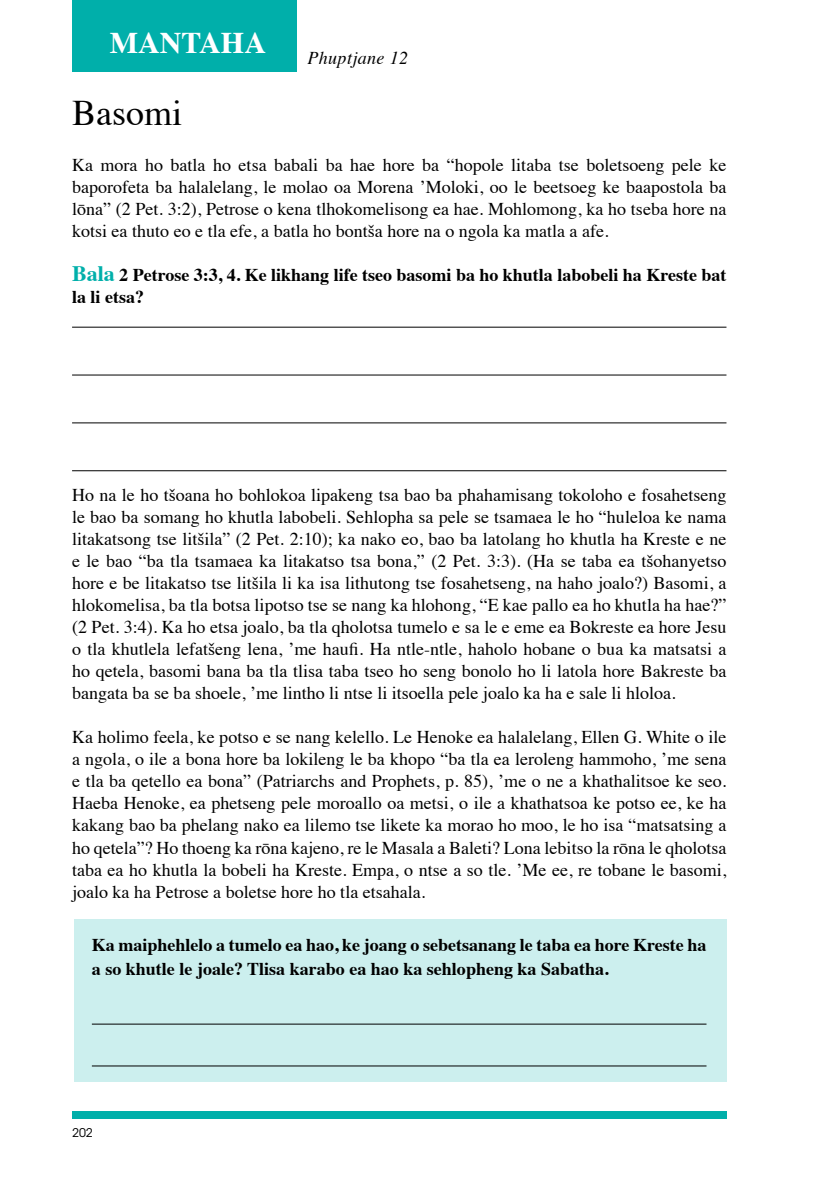
<style>
.page{position:relative;width:840px;height:1191px;background:#fff}
.page>*{position:absolute;margin:0;border:0;box-sizing:border-box;transform-origin:0 0}
.t1{font:36px "Times";color:#000}
.t2{font:700 30px "Times";color:#fff}
.t3{font:18px/22px "Times";color:#000;text-align:justify}
.t4{font:700 18px/22px "Times";color:#000}
.t5{font:italic 18px "Times";letter-spacing:.02em;color:#000}
.t6{font:12px "ITC Avant Garde Std";color:#000}
.s1{font-size:22px;color:#00afaa}
</style>
<div class="page">
<div style="left:72px;top:1111px;width:654px;height:8px;background:#00afaa"></div>
<div style="left:74px;top:918px;width:652px;height:163px;background:#ccefee"></div>
<div style="left:72px;top:0;width:225px;height:71px;background:#00afaa"></div>
<hr style="left:72px;top:470px;width:654px;height:1px;background:#000">
<hr style="left:72px;top:422px;width:654px;height:1px;background:#000">
<hr style="left:72px;top:327px;width:654px;height:1px;background:#000">
<hr style="left:92px;top:1023px;width:614px;height:1px;background:#000">
<hr style="left:72px;top:374px;width:654px;height:1px;background:#000">
<hr style="left:92px;top:1065px;width:614px;height:1px;background:#000">
<h2 class="t2" style="left:110px;top:14px;width:158px">MANTAHA</h2>
<p class="t5" style="left:307px;top:42px;width:102px">Phuptjane 12</p>
<h1 class="t1" style="left:72px;top:80px;width:112px">Basomi</h1>
<p class="t3" style="left:72px;top:153px;width:655px">Ka mora ho batla ho etsa babali ba hae hore ba “hopole litaba tse boletsoeng pele ke baporofeta ba halalelang, le molao oa Morena ’Moloki, oo le beetsoeg ke baapostola ba lōna” (2 Pet. 3:2), Petrose o kena tlhokomelisong ea hae. Mohlomong, ka ho tseba hore na kotsi ea thuto eo e tla efe, a batla ho bontša hore na o ngola ka matla a afe.</p>
<p class="t4" style="left:72px;top:262px;width:655px"><span class="s1">Bala</span> 2 Petrose 3:3, 4. Ke likhang life tseo basomi ba ho khutla labobeli ha Kreste bat la li etsa?</p>
<p class="t3" style="left:72px;top:483px;width:655px">Ho na le ho tšoana ho bohlokoa lipakeng tsa bao ba phahamisang tokoloho e fosahetseng le bao ba somang ho khutla labobeli. Sehlopha sa pele se tsamaea le ho “huleloa ke nama litakatsong tse litšila” (2 Pet. 2:10); ka nako eo, bao ba latolang ho khutla ha Kreste e ne e le bao “ba tla tsamaea ka litakatso tsa bona,” (2 Pet. 3:3). (Ha se taba ea tšohanyetso hore e be litakatso tse litšila li ka isa lithutong tse fosahetseng, na haho joalo?) Basomi, a hlokomelisa, ba tla botsa lipotso tse se nang ka hlohong, “E kae pallo ea ho khutla ha hae?” (2 Pet. 3:4). Ka ho etsa joalo, ba tla qholotsa tumelo e sa le e eme ea Bokreste ea hore Jesu o tla khutlela lefatšeng lena, ’me haufi. Ha ntle-ntle, haholo hobane o bua ka matsatsi a ho qetela, basomi bana ba tla tlisa taba tseo ho seng bonolo ho li latola hore Bakreste ba bangata ba se ba shoele, ’me lintho li ntse li itsoella pele joalo ka ha e sale li hloloa.</p>
<p class="t3" style="left:72px;top:725px;width:655px">Ka holimo feela, ke potso e se nang kelello. Le Henoke ea halalelang, Ellen G. White o ile a ngola, o ile a bona hore ba lokileng le ba khopo “ba tla ea leroleng hammoho, ’me sena e tla ba qetello ea bona” (Patriarchs and Prophets, p. 85), ’me o ne a khathalitsoe ke seo.<br>Haeba Henoke, ea phetseng pele moroallo oa metsi, o ile a khathatsoa ke potso ee, ke ha kakang bao ba phelang nako ea lilemo tse likete ka morao ho moo, le ho isa “matsatsing a ho qetela”? Ho thoeng ka rōna kajeno, re le Masala a Baleti? Lona lebitso la rōna le qholotsa taba ea ho khutla la bobeli ha Kreste. Empa, o ntse a so tle. ’Me ee, re tobane le basomi, joalo ka ha Petrose a boletse hore ho tla etsahala.</p>
<p class="t4" style="left:92px;top:930px;width:615px;line-height:24px">Ka maiphehlelo a tumelo ea hao, ke joang o sebetsanang le taba ea hore Kreste ha a so khutle le joale? Tlisa karabo ea hao ka sehlopheng ka Sabatha.</p>
<p class="t6" style="left:72px;top:1125px;width:22px">202</p>
</div>
